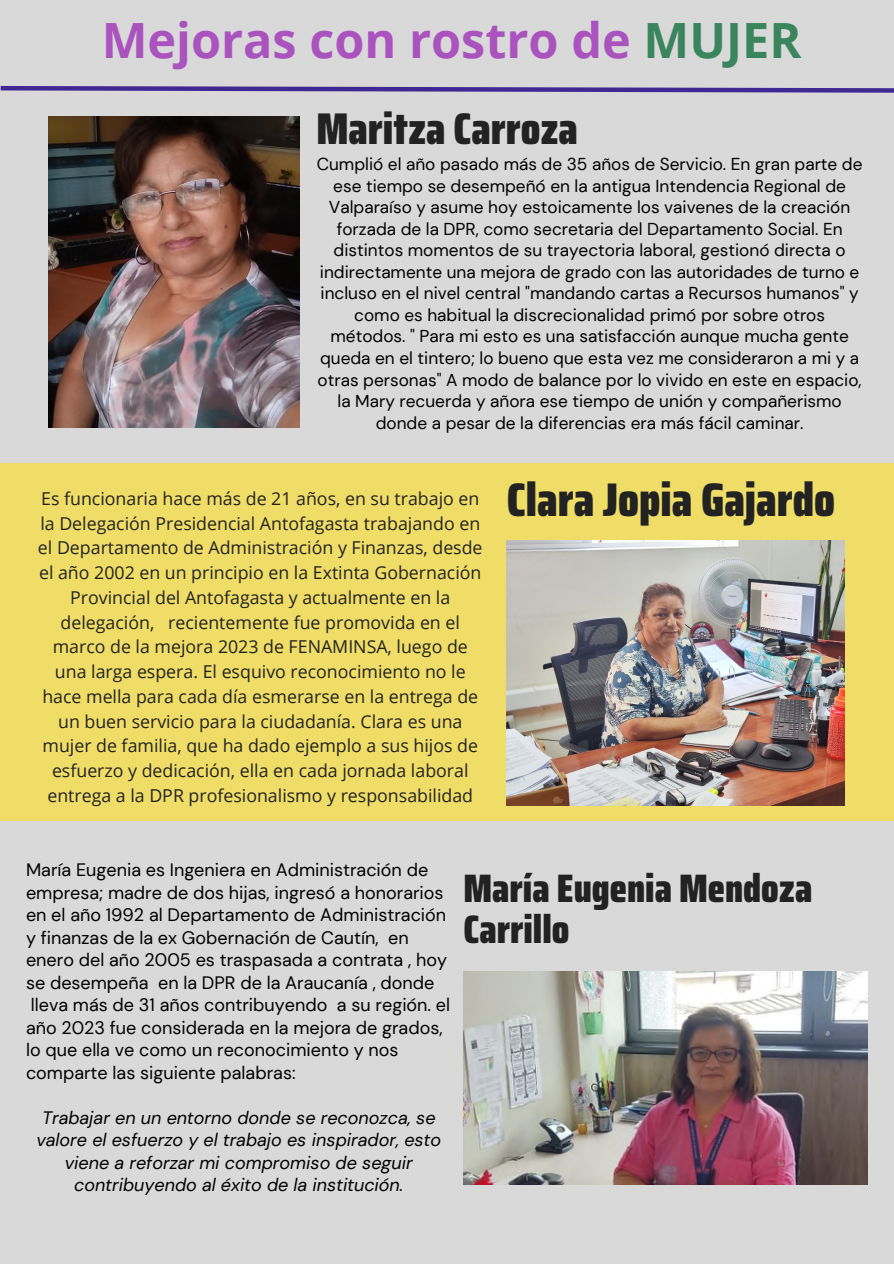
<style>
.page{position:relative;width:894px;height:1264px;background:#fff}
.page>*{position:absolute;margin:0;border:0;box-sizing:border-box;transform-origin:0 0}
.t1{font:700 48.6px "Open Sans";color:#aa53bf}
.t2{font:900 47.25px "Saira Condensed";color:#222}
.t3{font:900 44.4px "Saira Condensed";color:#222}
.t4{font:900 39.75px/41.7px "Saira Condensed";color:#222}
.t5{font:18px/22.5px "DM Sans";color:#000}
.t6{font:italic 18px/22.5px "DM Sans";color:#000;text-align:center}
.t7{font:17.7px/24.8px "Open Sans";color:#222;text-align:center}
.t8{font:17.25px/21.5px "DM Sans";color:#000;text-align:center}
.s1{color:#3a855d}
</style>
<div class="page">
<div style="left:0;top:0;width:893px;height:1263px;background:#d9d9d9"></div>
<img style="left:49px;top:117px;width:251px;height:310px">
<div style="left:0;top:463px;width:893px;height:358px;background:#efdd67"></div>
<img style="left:507px;top:540px;width:337px;height:265px">
<img style="left:463px;top:971px;width:404px;height:213px">
<svg style="left:0;top:86px;width:893px;height:7px"></svg>
<p class="t1" style="left:102px;top:6px;width:701px">Mejoras con rostro de <span class="s1">MUJER</span></p>
<h1 class="t3" style="left:316px;top:93px;width:263px">Maritza Carroza</h1>
<p class="t8" style="left:316px;top:154px;width:547px">Cumplió el año pasado más de 35 años de Servicio. En gran parte de ese tiempo se desempeñó en la antigua Intendencia Regional de Valparaíso y asume hoy estoicamente los vaivenes de la creación forzada de la DPR, como secretaria del Departamento Social. En distintos momentos de su trayectoria laboral, gestionó directa o indirectamente una mejora de grado con las autoridades de turno e incluso en el nivel central "mandando cartas a Recursos humanos" y como es habitual la discrecionalidad primó por sobre otros métodos. " Para mi esto es una satisfacción aunque mucha gente queda en el tintero; lo bueno que esta vez me consideraron a mi y a otras personas" A modo de balance por lo vivido en este en espacio, la Mary recuerda y añora ese tiempo de unión y compañerismo donde a pesar de la diferencias era más fácil caminar.</p>
<p class="t7" style="left:38px;top:485px;width:446px">Es funcionaria hace más de 21 años, en su trabajo en la Delegación Presidencial Antofagasta trabajando en el Departamento de Administración y Finanzas, desde el año 2002 en un principio en la Extinta Gobernación Provincial del Antofagasta y actualmente en la delegación, recientemente fue promovida en el marco de la mejora 2023 de FENAMINSA, luego de una larga espera. El esquivo reconocimiento no le hace mella para cada día esmerarse en la entrega de un buen servicio para la ciudadanía. Clara es una mujer de familia, que ha dado ejemplo a sus hijos de esfuerzo y dedicación, ella en cada jornada laboral entrega a la DPR profesionalismo y responsabilidad</p>
<p class="t2" style="left:507px;top:462px;width:329px">Clara Jopia Gajardo</p>
<p class="t5" style="left:26px;top:859px;width:425px">María Eugenia es Ingeniera en Administración de empresa; madre de dos hijas, ingresó a honorarios en el año 1992 al Departamento de Administración y finanzas de la ex Gobernación de Cautín, en enero del año 2005 es traspasada a contrata , hoy se desempeña en la DPR de la Araucanía , donde lleva más de 31 años contribuyendo a su región. el año 2023 fue considerada en la mejora de grados, lo que ella ve como un reconocimiento y nos comparte las siguiente palabras:</p>
<h2 class="t6" style="left:36px;top:1106px;width:406px">Trabajar en un entorno donde se reconozca, se valore el esfuerzo y el trabajo es inspirador, esto viene a reforzar mi compromiso de seguir contribuyendo al éxito de la institución.</h2>
<p class="t4" style="left:463px;top:867px;width:350px">María Eugenia Mendoza<br>Carrillo</p>
</div>
